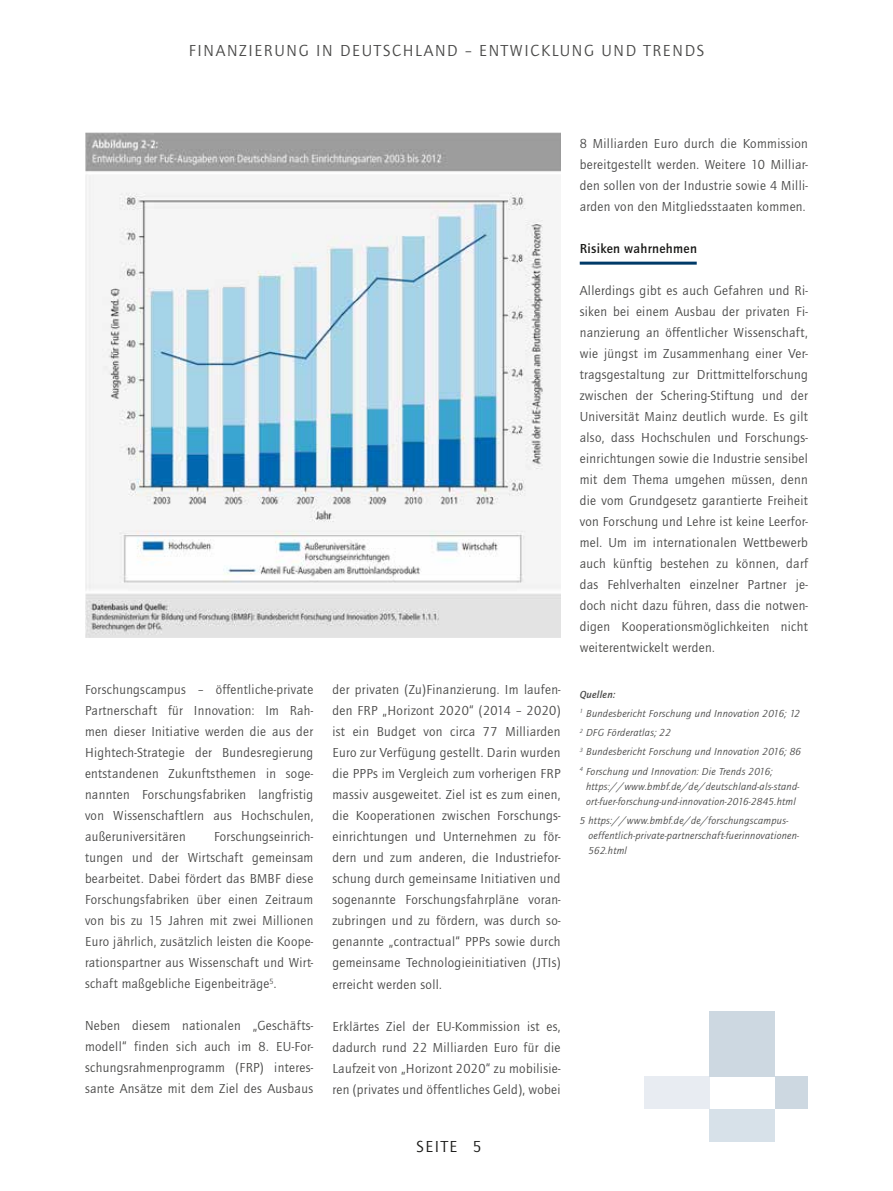
<style>
.page{position:relative;width:893px;height:1191px;background:#fff}
.page>*{position:absolute;margin:0;border:0;box-sizing:border-box;transform-origin:0 0}
.t1{font:16.5px "Quay Sans ITC Std";letter-spacing:.1em;color:#494948}
.t2{font:16.5px "Quay Sans ITC Std";letter-spacing:.1em;color:#1a1a18}
.t3{font:13.5px/21px "Quay Sans ITC Std";letter-spacing:.025em;color:#494948;text-align:justify}
.t4{font:500 13.5px "Quay Sans ITC Std";letter-spacing:.025em;color:#1a1a18}
.t5{font:italic 10.5px/19.2px "Quay Sans ITC Std";letter-spacing:.025em;color:#494948}
.s1{font-weight:500}
</style>
<div class="page">
<img style="left:85px;top:133px;width:476px;height:504px">
<div style="left:709px;top:1108px;width:66px;height:33px;background:#d7e1e9"></div>
<div style="left:775px;top:1076px;width:33px;height:32px;background:#cdd8e1"></div>
<div style="left:644px;top:1076px;width:65px;height:32px;background:#e8ecf2"></div>
<div style="left:709px;top:1011px;width:66px;height:65px;background:#cdd8e1"></div>
<hr style="left:580px;top:262px;width:117px;height:3px;background:#003a68">
<p class="t1" style="left:189px;top:41px;width:517px">FINANZIERUNG IN DEUTSCHLAND – ENTWICKLUNG UND TRENDS</p>
<p class="t3" style="left:85px;top:679px;width:230px">Forschungscampus – öffentliche-private Partnerschaft für Innovation: Im Rah&shy;men dieser Initiative werden die aus der Hightech-Strategie der Bundesregierung entstandenen Zukunftsthemen in soge&shy;nannten Forschungsfabriken langfristig von Wissenschaftlern aus Hochschulen, außeruniversitären</p>
<p class="t3" style="left:85px;top:826px;width:230px;text-indent:129px">Forschungseinrich&shy;tungen und der Wirtschaft gemeinsam bearbeitet. Dabei fördert das BMBF diese Forschungsfabriken über einen Zeitraum von bis zu 15 Jahren mit zwei Millionen Euro jährlich, zusätzlich leisten die Koope&shy;rationspartner aus Wissenschaft und Wirt&shy;schaft maßgebliche Eigenbeiträge<sup>5</sup>.</p>
<p class="t3" style="left:85px;top:1015px;width:230px">Neben diesem nationalen „Geschäfts&shy;modell“ finden sich auch im 8. EU-For&shy;schungsrahmenprogramm (FRP) interes&shy;sante Ansätze mit dem Ziel des Ausbaus</p>
<p class="t3" style="left:332px;top:679px;width:230px">der privaten (Zu)Finanzierung. Im laufen&shy;den FRP „Horizont 2020“ (2014 – 2020) ist ein Budget von circa 77 Milliarden Euro zur Verfügung gestellt. Darin wurden die PPPs im Vergleich zum vorherigen FRP massiv ausgeweitet. Ziel ist es zum einen, die Kooperationen zwischen Forschungs&shy;einrichtungen und Unternehmen zu för&shy;dern und zum anderen, die Industriefor&shy;schung durch gemeinsame Initiativen und sogenannte Forschungsfahrpläne voran&shy;zubringen und zu fördern, was durch so&shy;genannte „contractual“ PPPs sowie durch gemeinsame Technologieinitiativen (JTIs) erreicht werden soll.</p>
<p class="t3" style="left:332px;top:1015px;width:230px">Erklärtes Ziel der EU-Kommission ist es, dadurch rund 22 Milliarden Euro für die Laufzeit von „Horizont 2020“ zu mobilisie&shy;ren (privates und öffentliches Geld), wobei</p>
<p class="t2" style="left:416px;top:1136px;width:67px">SEITE 5</p>
<p class="t3" style="left:580px;top:133px;width:230px">8 Milliarden Euro durch die Kommission bereitgestellt werden. Weitere 10 Milliar&shy;den sollen von der Industrie sowie 4 Milli&shy;arden von den Mitgliedsstaaten kommen.</p>
<p class="t4" style="left:580px;top:241px;width:119px">Risiken wahrnehmen</p>
<p class="t3" style="left:580px;top:280px;width:230px">Allerdings gibt es auch Gefahren und Ri&shy;siken bei einem Ausbau der privaten Fi&shy;nanzierung an öffentlicher Wissenschaft, wie jüngst im Zusammenhang einer Ver&shy;tragsgestaltung zur Drittmittelforschung zwischen der Schering-Stiftung und der Universität Mainz deutlich wurde. Es gilt also, dass Hochschulen und Forschungs&shy;einrichtungen sowie die Industrie sensibel mit dem Thema umgehen müssen, denn die vom Grundgesetz garantierte Freiheit von Forschung und Lehre ist keine Leerfor&shy;mel. Um im internationalen Wettbewerb auch künftig bestehen zu können, darf das Fehlverhalten einzelner Partner je&shy;doch nicht dazu führen, dass die notwen&shy;digen Kooperationsmöglichkeiten nicht weiterentwickelt werden.</p>
<p class="t5" style="left:580px;top:684px;width:223px"><span class="s1">Quellen:<br></span><sup>1</sup> Bundesbericht Forschung und Innovation 2016; 12<br><sup>2</sup> DFG Förderatlas; 22<br><sup>3</sup> Bundesbericht Forschung und Innovation 2016; 86<br><sup>4</sup> Forschung und Innovation: Die Trends 2016;</p>
<p class="t5" style="left:586px;top:778px;width:215px;line-height:15px">https://www.bmbf.de/de/deutschland-als-stand&shy;ort-fuer-forschung-und-innovation-2016-2845.html</p>
<p class="t5" style="left:588px;top:813px;width:212px;line-height:15px;text-indent:-9px">5 https://www.bmbf.de/de/forschungscampus&shy;oeffentlich-private-partnerschaft-fuerinnovationen-<br>562.html</p>
</div>
